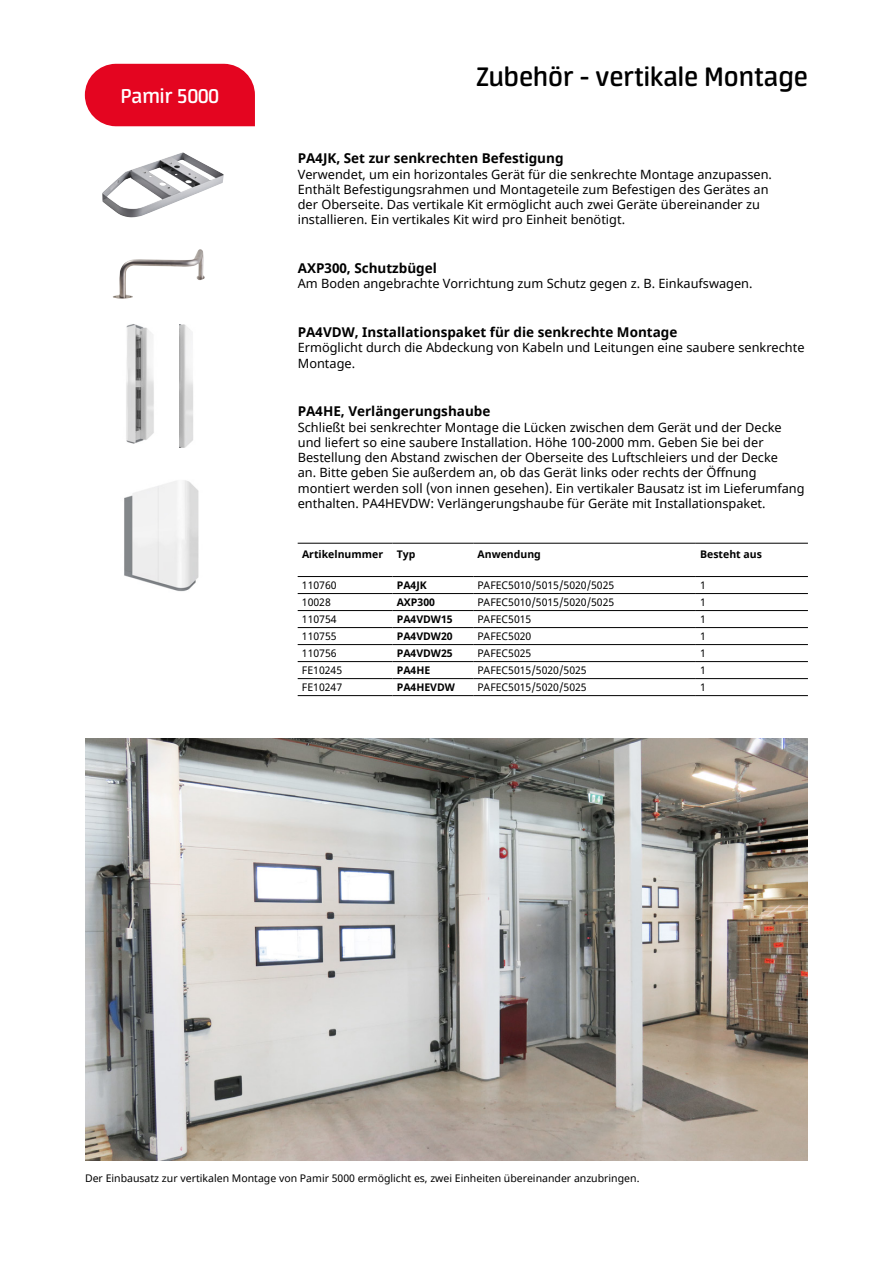
<style>
.page{position:relative;width:893px;height:1263px;background:#fff}
.page>*{position:absolute;margin:0;border:0;box-sizing:border-box;transform-origin:0 0}
.t1{font:600 30px "Neuron";color:#000}
.t2{font:600 22.5px "Neuron";color:#fff}
.t3{font:700 13.5px "Noto Sans";color:#000}
.t4{font:12.75px/15.3px "Noto Sans";color:#000}
.t5{font:10.5px "Noto Sans";color:#000}
.t6{font:700 10.5px "Noto Sans";color:#000}
</style>
<div class="page">
<img style="left:85px;top:739px;width:723px;height:422px">
<img style="left:102px;top:152px;width:122px;height:65px">
<img style="left:113px;top:249px;width:92px;height:50px">
<img style="left:126px;top:324px;width:28px;height:120px">
<img style="left:179px;top:325px;width:14px;height:122px">
<img style="left:124px;top:480px;width:75px;height:112px">
<div style="left:85px;top:64px;width:170px;height:62px;background:#e40520"></div>
<hr style="left:298px;top:610px;width:94px;height:1px;background:#000">
<hr style="left:392px;top:610px;width:81px;height:1px;background:#000">
<hr style="left:473px;top:610px;width:223px;height:1px;background:#000">
<hr style="left:696px;top:610px;width:112px;height:1px;background:#000">
<hr style="left:298px;top:627px;width:94px;height:1px;background:#000">
<hr style="left:392px;top:627px;width:81px;height:1px;background:#000">
<hr style="left:473px;top:627px;width:223px;height:1px;background:#000">
<hr style="left:696px;top:627px;width:112px;height:1px;background:#000">
<hr style="left:298px;top:644px;width:94px;height:1px;background:#000">
<hr style="left:392px;top:644px;width:81px;height:1px;background:#000">
<hr style="left:473px;top:644px;width:223px;height:1px;background:#000">
<hr style="left:696px;top:644px;width:112px;height:1px;background:#000">
<hr style="left:298px;top:661px;width:94px;height:1px;background:#000">
<hr style="left:392px;top:661px;width:81px;height:1px;background:#000">
<hr style="left:473px;top:661px;width:223px;height:1px;background:#000">
<hr style="left:696px;top:661px;width:112px;height:1px;background:#000">
<hr style="left:298px;top:678px;width:94px;height:1px;background:#000">
<hr style="left:392px;top:678px;width:81px;height:1px;background:#000">
<hr style="left:473px;top:678px;width:223px;height:1px;background:#000">
<hr style="left:696px;top:678px;width:112px;height:1px;background:#000">
<hr style="left:298px;top:543px;width:94px;height:1px;background:#000">
<hr style="left:392px;top:543px;width:81px;height:1px;background:#000">
<hr style="left:473px;top:543px;width:223px;height:1px;background:#000">
<hr style="left:696px;top:543px;width:112px;height:1px;background:#000">
<hr style="left:298px;top:695px;width:94px;height:1px;background:#000">
<hr style="left:392px;top:695px;width:81px;height:1px;background:#000">
<hr style="left:473px;top:695px;width:223px;height:1px;background:#000">
<hr style="left:696px;top:695px;width:112px;height:1px;background:#000">
<hr style="left:298px;top:576px;width:94px;height:1px;background:#000">
<hr style="left:392px;top:576px;width:81px;height:1px;background:#000">
<hr style="left:473px;top:576px;width:223px;height:1px;background:#000">
<hr style="left:696px;top:576px;width:112px;height:1px;background:#000">
<hr style="left:298px;top:593px;width:94px;height:1px;background:#000">
<hr style="left:392px;top:593px;width:81px;height:1px;background:#000">
<hr style="left:473px;top:593px;width:223px;height:1px;background:#000">
<hr style="left:696px;top:593px;width:112px;height:1px;background:#000">
<h2 class="t2" style="left:121px;top:83px;width:100px">Pamir 5000</h2>
<h1 class="t1" style="left:476px;top:60px;width:333px">Zubehör - vertikale Montage</h1>
<p class="t3" style="left:298px;top:149px;width:267px">PA4JK, Set zur senkrechten Befestigung</p>
<p class="t4" style="left:298px;top:167px;width:476px">Verwendet, um ein horizontales Gerät für die senkrechte Montage anzupassen.<br>Enthält Befestigungsrahmen und Montageteile zum Befestigen des Gerätes an der Oberseite. Das vertikale Kit ermöglicht auch zwei Geräte übereinander zu installieren. Ein vertikales Kit wird pro Einheit benötigt.</p>
<p class="t3" style="left:298px;top:259px;width:141px">AXP300, Schutzbügel</p>
<p class="t4" style="left:298px;top:277px;width:456px">Am Boden angebrachte Vorrichtung zum Schutz gegen z. B. Einkaufswagen.</p>
<p class="t3" style="left:298px;top:323px;width:381px">PA4VDW, Installationspaket für die senkrechte Montage</p>
<p class="t4" style="left:298px;top:340px;width:508px">Ermöglicht durch die Abdeckung von Kabeln und Leitungen eine saubere senkrechte<br>Montage.</p>
<p class="t3" style="left:298px;top:402px;width:194px">PA4HE, Verlängerungshaube</p>
<p class="t4" style="left:298px;top:420px;width:508px">Schließt bei senkrechter Montage die Lücken zwischen dem Gerät und der Decke und liefert so eine saubere Installation. Höhe 100-2000 mm. Geben Sie bei der Bestellung den Abstand zwischen der Oberseite des Luftschleiers und der Decke<br>an. Bitte geben Sie außerdem an, ob das Gerät links oder rechts der Öffnung montiert werden soll (von innen gesehen). Ein vertikaler Bausatz ist im Lieferumfang enthalten. PA4HEVDW: Verlängerungshaube für Geräte mit Installationspaket.</p>
<p class="t6" style="left:302px;top:547px;width:83px">Artikelnummer</p>
<p class="t6" style="left:397px;top:547px;width:20px">Typ</p>
<p class="t6" style="left:478px;top:547px;width:65px">Anwendung</p>
<p class="t6" style="left:700px;top:547px;width:63px">Besteht aus</p>
<p class="t5" style="left:302px;top:578px;width:36px">110760</p>
<p class="t6" style="left:397px;top:577px;width:32px">PA4JK</p>
<p class="t5" style="left:477px;top:578px;width:138px">PAFEC5010/5015/5020/5025</p>
<p class="t5" style="left:700px;top:578px;width:7px">1</p>
<p class="t5" style="left:302px;top:595px;width:30px">10028</p>
<p class="t6" style="left:397px;top:594px;width:40px">AXP300</p>
<p class="t5" style="left:477px;top:595px;width:138px">PAFEC5010/5015/5020/5025</p>
<p class="t5" style="left:700px;top:595px;width:7px">1</p>
<p class="t5" style="left:302px;top:612px;width:36px">110754</p>
<p class="t6" style="left:397px;top:611px;width:57px">PA4VDW15</p>
<p class="t5" style="left:477px;top:612px;width:55px">PAFEC5015</p>
<p class="t5" style="left:700px;top:612px;width:7px">1</p>
<p class="t5" style="left:302px;top:629px;width:36px">110755</p>
<p class="t6" style="left:397px;top:628px;width:57px">PA4VDW20</p>
<p class="t5" style="left:477px;top:629px;width:55px">PAFEC5020</p>
<p class="t5" style="left:700px;top:629px;width:7px">1</p>
<p class="t5" style="left:302px;top:646px;width:36px">110756</p>
<p class="t6" style="left:397px;top:645px;width:57px">PA4VDW25</p>
<p class="t5" style="left:477px;top:646px;width:55px">PAFEC5025</p>
<p class="t5" style="left:700px;top:646px;width:7px">1</p>
<p class="t5" style="left:302px;top:663px;width:42px">FE10245</p>
<p class="t6" style="left:397px;top:662px;width:35px">PA4HE</p>
<p class="t5" style="left:477px;top:663px;width:111px">PAFEC5015/5020/5025</p>
<p class="t5" style="left:700px;top:663px;width:7px">1</p>
<p class="t5" style="left:302px;top:680px;width:42px">FE10247</p>
<p class="t6" style="left:397px;top:679px;width:60px">PA4HEVDW</p>
<p class="t5" style="left:477px;top:680px;width:111px">PAFEC5015/5020/5025</p>
<p class="t5" style="left:700px;top:680px;width:7px">1</p>
<p class="t5" style="left:85px;top:1171px;width:556px">Der Einbausatz zur vertikalen Montage von Pamir 5000 ermöglicht es, zwei Einheiten übereinander anzubringen.</p>
</div>
